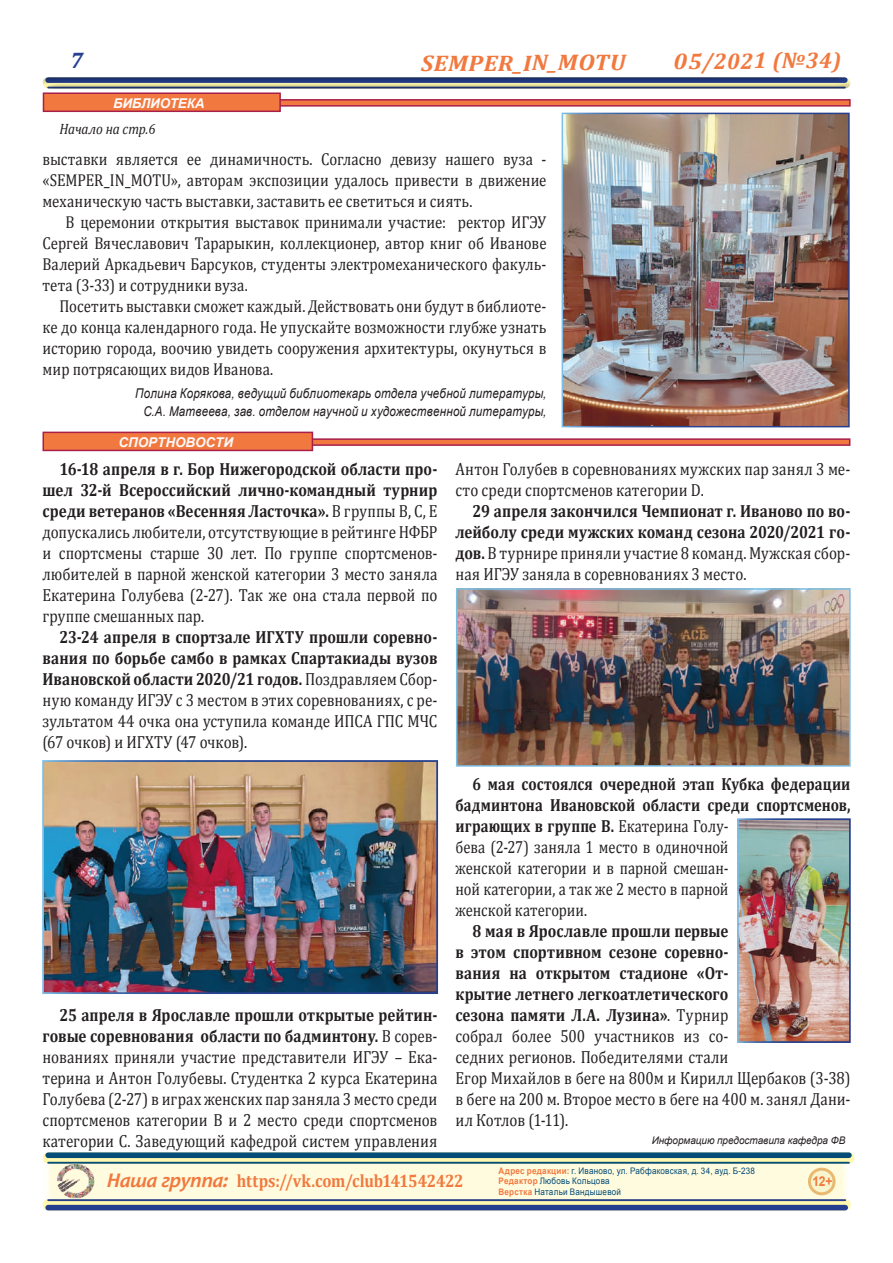
<style>
.page{position:relative;width:893px;height:1263px;background:#fff}
.page>*{position:absolute;margin:0;border:0;box-sizing:border-box;transform-origin:0 0}
.t1{font:italic 700 22.5px "Cambria";color:#f1793f;scale:1.09 1}
.t2{font:700 18px "Cambria";letter-spacing:-.015em;color:#f1793f;scale:.89 1}
.t3{font:17.55px/21px "Cambria";color:#231f20;text-align:justify;scale:.86 1}
.t4{font:17.55px/21px "Cambria";color:#231f20;scale:.83 1}
.t5{font:700 17.55px/21px "Cambria";letter-spacing:.005em;color:#231f20;text-align:justify;scale:.86 1}
.t6{font:17.25px/21px "Cambria";letter-spacing:.01em;color:#231f20;text-align:justify;scale:.86 1}
.t7{font:italic 15px "Cambria";letter-spacing:-.01em;color:#231f20;scale:.89 1}
.t8{font:italic 13.5px/18px "Arial";letter-spacing:.015em;color:#231f20;text-align:right;scale:.86 1}
.t9{font:italic 700 13.5px "Arial";letter-spacing:-.005em;color:#fef9fb}
.t10{font:italic 700 13.5px "Arial";letter-spacing:-.02em;color:#fefbfc}
.t11{font:700 13.5px "Arial";color:#f1793f;scale:.9 1}
.t12{font:italic 10.5px "Arial";letter-spacing:-.005em;color:#231f20;scale:.95 1}
.t13{font:9px/10.5px "Arial";letter-spacing:.03em;color:#054c78;scale:.9 1}
.s1{font-weight:700}
.s2{font-weight:400}
.s3{font-family:"Candara";font-style:italic;font-size:21px}
.s4{font-weight:700;color:#f1793f}
</style>
<div class="page">
<div style="left:43px;top:1157px;width:807px;height:51px;background:#fffbde;border-radius:13px"></div>
<div style="left:809px;top:1169px;width:25px;height:25px;background:#f8f5ce;border-radius:50%"></div>
<div style="left:808px;top:1168px;width:28px;height:27px;border:3px solid #eab971;border-radius:50%"></div>
<div style="left:0;top:33px;width:893px;height:101px;background:#231f20;opacity:.5"></div>
<svg style="left:48px;top:1201px;width:797px;height:4px;background:#f1ecab"></svg>
<hr style="left:48px;top:1199px;width:797px;height:2px;background:#253f8e">
<div style="left:48px;top:1205px;width:797px;height:5px;background:#253f8e"></div>
<svg style="left:48px;top:1158px;width:801px;height:4px;background:#eeecaa"></svg>
<hr style="left:48px;top:1162px;width:801px;height:2px;background:#054c78">
<div style="left:48px;top:1152px;width:801px;height:6px;background:#054c78"></div>
<img style="left:57px;top:1160px;width:38px;height:39px">
<svg style="left:281px;top:99px;width:570px;height:8px;background:#d65e4e"></svg>
<div style="left:43px;top:92px;width:238px;height:20px;background:#f1793f;border:2px solid #a81f4a"></div>
<svg style="left:313px;top:438px;width:537px;height:8px;background:#d65f4e"></svg>
<div style="left:43px;top:432px;width:269px;height:18px;background:#f1793f"></div>
<div style="left:43px;top:432px;width:270px;height:19px;border:2px solid #a81f4a"></div>
<img style="left:565px;top:116px;width:282px;height:308px">
<img style="left:45px;top:763px;width:390px;height:228px">
<img style="left:740px;top:821px;width:108px;height:219px">
<img style="left:459px;top:591px;width:389px;height:173px">
<div style="left:456px;top:588px;width:395px;height:179px;border:2px solid #7abee3"></div>
<svg style="left:73px;top:53px;width:11px;height:15px"></svg>
<p class="t10" style="left:113px;top:94px;width:93px">БИБЛИОТЕКА</p>
<p class="t7" style="left:60px;top:118px;width:109px">Начало на стр.6</p>
<p class="t1" style="left:421px;top:49px;width:189px;rotate:-1deg">SEMPER_IN_MOTU</p>
<p class="t1" style="left:673px;top:46px;width:156px;rotate:-1deg">05/2021 (№34)</p>
<p class="t6" style="left:43px;top:149px;width:588px">выставки является ее динамичность. Согласно девизу нашего вуза - «SEMPER_IN_MOTU», авторам экспозиции удалось привести в движение механическую часть выставки, заставить ее светиться и сиять.</p>
<p class="t6" style="left:43px;top:212px;width:588px;text-indent:23px">В церемонии открытия выставок принимали участие: ректор ИГЭУ Сергей Вячеславович Тарарыкин, коллекционер, автор книг об Иванове Валерий Аркадьевич Барсуков, студенты электромеханического факуль&shy;тета (3-33) и сотрудники вуза.</p>
<p class="t6" style="left:43px;top:296px;width:588px;text-indent:17px">Посетить выставки сможет каждый. Действовать они будут в библиоте&shy;ке до конца календарного года. Не упускайте возможности глубже узнать историю города, воочию увидеть сооружения архитектуры, окунуться в мир потрясающих видов Иванова.</p>
<p class="t8" style="left:135px;top:384px;width:480px">Полина Корякова, ведущий библиотекарь отдела учебной литературы,<br>С.А. Матвеева, зав. отделом научной и художественной литературы,</p>
<p class="t9" style="left:118px;top:433px;width:116px">СПОРТНОВОСТИ</p>
<p class="t3" style="left:43px;top:458px;width:461px;text-indent:17px"><span class="s1">16-18 апреля в г. Бор Нижегородской области про&shy;шел 32-й Всероссийский лично-командный турнир среди ветеранов «Весенняя Ласточка».</span> В группы B, C, E допускались любители, отсутствующие в рейтинге НФБР и спортсмены старше 30 лет. По группе спортсменов&shy;любителей в парной женской категории 3 место заняла Екатерина Голубева (2-27). Так же она стала первой по группе смешанных пар.</p>
<p class="t3" style="left:43px;top:626px;width:461px;text-indent:17px"><span class="s1">23-24 апреля в спортзале ИГХТУ прошли соревно&shy;вания по борьбе самбо в рамках Спартакиады вузов Ивановской области 2020/21 годов.</span> Поздравляем Сбор&shy;ную команду ИГЭУ с 3 местом в этих соревнованиях, с ре&shy;зультатом 44 очка она уступила команде ИПСА ГПС МЧС (67 очков) и ИГХТУ (47 очков).</p>
<p class="t3" style="left:43px;top:1005px;width:461px;text-indent:17px"><span class="s1">25 апреля в Ярославле прошли открытые рейтин&shy;говые соревнования области по бадминтону.</span> В сорев&shy;нованиях приняли участие представители ИГЭУ – Ека&shy;терина и Антон Голубевы. Студентка 2 курса Екатерина Голубева (2-27) в играх женских пар заняла 3 место среди спортсменов категории В и 2 место среди спортсменов категории С. Заведующий кафедрой систем управления</p>
<p class="t3" style="left:455px;top:459px;width:461px">Антон Голубев в соревнованиях мужских пар занял 3 ме&shy;сто среди спортсменов категории D.</p>
<p class="t5" style="left:455px;top:500px;width:461px;text-indent:17px">29 апреля закончился Чемпионат г. Иваново по во&shy;лейболу среди мужских команд сезона 2020/2021 го&shy;дов. <span class="s2">В турнире приняли участие 8 команд. Мужская сбор&shy;ная ИГЭУ заняла в соревнованиях 3 место.</span></p>
<p class="t4" style="left:455px;top:773px;width:477px;text-indent:17px"><span class="s1">6 мая состоялся очередной этап Кубка федерации бадминтона Ивановской области среди спортсменов, играющих в группе В.</span> Екатерина Голу-<br>бева (2-27) заняла 1 место в одиночной<br>женской категории и в парной смешан-<br>ной категории, а так же 2 место в парной<br>женской категории.</p>
<p class="t3" style="left:455px;top:920px;width:461px;text-align:left;text-indent:17px"><span class="s1">8 мая в Ярославле прошли первые<br>в этом спортивном сезоне соревно-<br>вания на открытом стадионе «От-<br>крытие летнего легкоатлетического<br>сезона памяти Л.А. Лузина»</span>. Турнир<br>собрал более 500 участников из со-<br>седних регионов. Победителями стали<br>Егор Михайлов в беге на 800м и Кирилл Щербаков (3-38) в беге на 200 м. Второе место в беге на 400 м. занял Дани&shy;ил Котлов (1-11).</p>
<p class="t12" style="left:652px;top:1133px;width:205px">Информацию предоставила кафедра ФВ</p>
<p class="t2" style="left:107px;top:1168px;width:403px"><span class="s3">Наша группа:</span> https://vk.com/club141542422</p>
<p class="t13" style="left:499px;top:1165px;width:286px"><span class="s4">Адрес редакции:</span> г. Иваново, ул. Рабфаковская, д. 34, ауд. Б-238<br><span class="s4">Редактор</span> Любовь Кольцова<br><span class="s4">Верстка</span> Натальи Вандышевой</p>
<p class="t11" style="left:812px;top:1172px;width:24px">12+</p>
</div>
